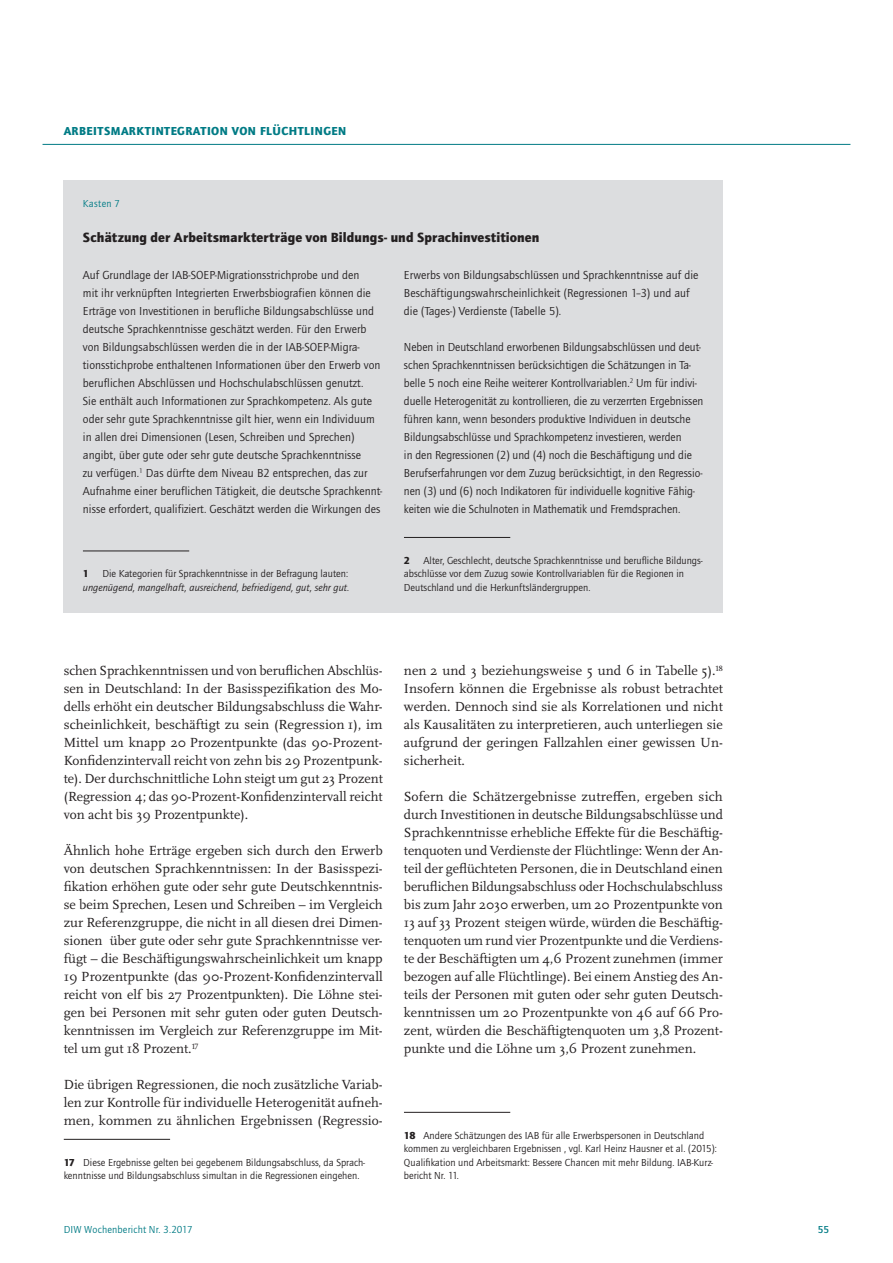
<style>
.page{position:relative;width:893px;height:1263px;background:#fff}
.page>*{position:absolute;margin:0;border:0;box-sizing:border-box;transform-origin:0 0}
.t1{font:13.8px/18px "Scala Pro";color:#231f20;text-align:justify}
.t2{font:900 13.8px "Quay Sans ITC Std";letter-spacing:.005em;color:#231f20}
.t3{font:12px/18px "Quay Sans ITC Std";letter-spacing:.005em;color:#231f20}
.t4{font:900 12px "Quay Sans ITC Std";color:#007b85}
.t5{font:10.5px/13.5px "Quay Sans ITC Std";color:#231f20}
.t6{font:italic 10.5px "Quay Sans ITC Std";color:#231f20}
.t7{font:10.5px "Quay Sans ITC Std";letter-spacing:.015em;color:#007b85}
.t8{font:500 10.5px "Quay Sans ITC Std";color:#007b85}
.t9{font:900 10.5px "Quay Sans ITC Std";color:#231f20}
.s1{font-weight:900}
</style>
<div class="page">
<hr style="left:43px;top:144px;width:807px;height:1px;background:#007b85">
<hr style="left:404px;top:1112px;width:106px;height:1px;background:#231f20">
<hr style="left:64px;top:1139px;width:106px;height:1px;background:#231f20">
<div style="left:64px;top:180px;width:659px;height:432px;background:#dcdddf"></div>
<hr style="left:83px;top:551px;width:106px;height:1px;background:#231f20">
<hr style="left:404px;top:537px;width:106px;height:1px;background:#231f20">
<p class="t4" style="left:64px;top:123px;width:16px">Arbeitsmarktintegration</p>
<p class="t4" style="left:232px;top:123px;width:9px">von</p>
<p class="t4" style="left:260px;top:123px;width:15px">Flüchtlingen</p>
<p class="t7" style="left:83px;top:197px;width:38px">Kasten 7</p>
<p class="t2" style="left:83px;top:229px;width:458px">Schätzung der Arbeitsmarkterträge von Bildungs- und Sprachinvestitionen</p>
<p class="t3" style="left:83px;top:266px;width:301px">Auf Grundlage der IAB-SOEP-Migrationsstrichprobe und den<br>mit ihr verknüpften Integrierten Erwerbsbiografien können die Erträge von Investitionen in berufliche Bildungsabschlüsse und deutsche Sprachkenntnisse geschätzt werden. Für den Erwerb von Bildungsabschlüssen werden die in der IAB-SOEP-Migra&shy;tionsstichprobe enthaltenen Informationen über den Erwerb von beruflichen Abschlüssen und Hochschulabschlüssen genutzt.<br>Sie enthält auch Informationen zur Sprachkompetenz. Als gute oder sehr gute Sprachkenntnisse gilt hier, wenn ein Individuum in allen drei Dimensionen (Lesen, Schreiben und Sprechen) angibt, über gute oder sehr gute deutsche Sprachkenntnisse<br>zu verfügen.<sup>1</sup> Das dürfte dem Niveau B2 entsprechen, das zur Aufnahme einer beruflichen Tätigkeit, die deutsche Sprachkennt&shy;nisse erfordert, qualifiziert. Geschätzt werden die Wirkungen des</p>
<p class="t3" style="left:404px;top:266px;width:296px">Erwerbs von Bildungsabschlüssen und Sprachkenntnisse auf die<br>Beschäftigungswahrscheinlichkeit (Regressionen 1–3) und auf die (Tages-) Verdienste (Tabelle 5).</p>
<p class="t3" style="left:404px;top:338px;width:301px">Neben in Deutschland erworbenen Bildungsabschlüssen und deut&shy;schen Sprachkenntnissen berücksichtigen die Schätzungen in Ta&shy;belle 5 noch eine Reihe weiterer Kontrollvariablen.<sup>2</sup> Um für indivi&shy;duelle Heterogenität zu kontrollieren, die zu verzerrten Ergebnissen führen kann, wenn besonders produktive Individuen in deutsche Bildungsabschlüsse und Sprachkompetenz investieren, werden<br>in den Regressionen (2) und (4) noch die Beschäftigung und die Berufserfahrungen vor dem Zuzug berücksichtigt, in den Regressio&shy;nen (3) und (6) noch Indikatoren für individuelle kognitive Fähig&shy;keiten wie die Schulnoten in Mathematik und Fremdsprachen.</p>
<p class="t9" style="left:83px;top:567px;width:8px">1</p>
<p class="t5" style="left:102px;top:567px;width:247px">Die Kategorien für Sprachkenntnisse in der Befragung lauten:</p>
<p class="t6" style="left:83px;top:581px;width:268px">ungenügend, mangelhaft, ausreichend, befriedigend, gut, sehr gut.</p>
<p class="t5" style="left:404px;top:554px;width:300px;text-indent:19px">Alter, Geschlecht, deutsche Sprachkenntnisse und berufliche Bildungs&shy;abschlüsse vor dem Zuzug sowie Kontrollvariablen für die Regionen in<br>Deutschland und die Herkunftsländergruppen.</p>
<p class="t9" style="left:404px;top:554px;width:8px">2</p>
<p class="t1" style="left:64px;top:661px;width:321px">schen Sprachkenntnissen und von beruf-lichen Abschlüs&shy;sen in Deutschland: In der Basisspezifikation des Mo&shy;dells erhöht ein deutscher Bildungsabschluss die Wahr&shy;scheinlichkeit, beschäftigt zu sein (Regression 1), im Mittel um knapp 20 Prozentpunkte (das 90-Prozent-Konfidenzintervall reicht von zehn bis 29 Prozentpunk&shy;te). Der durchschnittliche Lohn steigt um gut 23 Prozent (Regression 4; das 90-Prozent-Konfidenzintervall reicht von acht bis 39 Prozentpunkte).</p>
<p class="t1" style="left:64px;top:841px;width:321px">Ähnlich hohe Erträge ergeben sich durch den Erwerb von deutschen Sprachkenntnissen: In der Basisspezi&shy;fikation erhöhen gute oder sehr gute Deutschkenntnis&shy;se beim Sprechen, Lesen und Schreiben – im Vergleich zur Referenzgruppe, die nicht in all diesen drei Dimen&shy;sionen über gute oder sehr gute Sprachkenntnisse ver&shy;fügt – die Beschäftigungswahrscheinlichkeit um knapp 19 Prozentpunkte (das 90-Prozent-Konfidenzintervall reicht von elf bis 27 Prozentpunkten). Die Löhne stei&shy;gen bei Personen mit sehr guten oder guten Deutsch&shy;kenntnissen im Vergleich zur Referenzgruppe im Mit&shy;tel um gut 18 Prozent.<sup>17</sup></p>
<p class="t1" style="left:64px;top:1075px;width:320px">Die übrigen Regressionen, die noch zusätzliche Variab&shy;len zur Kontrolle für individuelle Heterogenität aufneh&shy;men, kommen zu ähnlichen Ergebnissen (Regressio-</p>
<p class="t5" style="left:64px;top:1155px;width:303px"><span class="s1">17</span> Diese Ergebnisse gelten bei gegebenem Bildungsabschluss, da Sprach&shy;kenntnisse und Bildungsabschluss simultan in die Regressionen eingehen.</p>
<p class="t1" style="left:404px;top:661px;width:321px">nen 2 und 3 beziehungsweise 5 und 6 in Tabelle 5).<sup>18<br></sup>Insofern können die Ergebnisse als robust betrachtet werden. Dennoch sind sie als Korrelationen und nicht als Kausalitäten zu interpretieren, auch unterliegen sie aufgrund der geringen Fallzahlen einer gewissen Un&shy;sicherheit.</p>
<p class="t1" style="left:404px;top:787px;width:321px">Sofern die Schätzergebnisse zutreffen, ergeben sich durch Investitionen in deutsche Bildungsabschlüsse und Sprachkenntnisse erhebliche Effekte für die Beschäftig&shy;tenquoten und Verdienste der Flüchtlinge: Wenn der An&shy;teil der geflüchteten Personen, die in Deutschland einen beruflichen Bildungsabschluss oder Hochschulabschluss bis zum Jahr 2030 erwerben, um 20 Prozentpunkte von 13 auf 33 Prozent steigen würde, würden die Beschäftig&shy;tenquoten um rund vier Prozentpunkte und die Verdiens&shy;te der Beschäftigten um 4,6 Prozent zunehmen (immer bezogen auf alle Flüchtlinge). Bei einem Anstieg des An&shy;teils der Personen mit guten oder sehr guten Deutsch&shy;kenntnissen um 20 Prozentpunkte von 46 auf 66 Pro&shy;zent, würden die Beschäftigtenquoten um 3,8 Prozent&shy;punkte und die Löhne um 3,6 Prozent zunehmen.</p>
<p class="t5" style="left:404px;top:1128px;width:314px"><span class="s1">18</span> Andere Schätzungen des IAB für alle Erwerbspersonen in Deutschland kommen zu vergleichbaren Ergebnissen , vgl. Karl Heinz Hausner et al. (2015):<br>Qualifikation und Arbeitsmarkt: Bessere Chancen mit mehr Bildung. IAB-Kurz&shy;bericht Nr. 11.</p>
<p class="t7" style="left:64px;top:1223px;width:130px">DIW Wochenbericht Nr. 3.2017</p>
<p class="t8" style="left:818px;top:1223px;width:13px">55</p>
</div>
